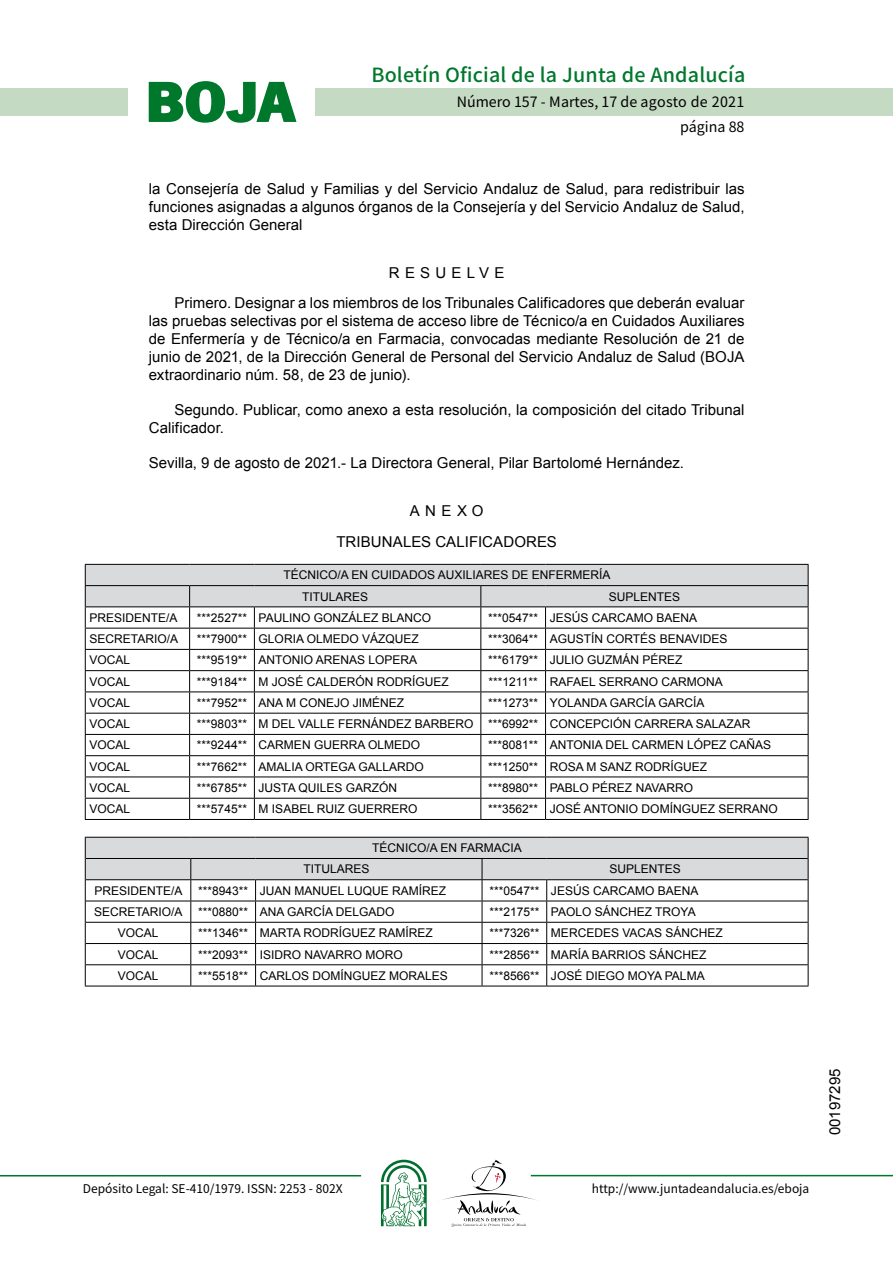
<style>
.page{position:relative;width:893px;height:1263px;background:#fff}
.page>*{position:absolute;margin:0;border:0;box-sizing:border-box;transform-origin:0 0}
.t1{font:700 57.75px "News Got T";color:#00782c;scale:1.14 1}
.t2{font:500 19.5px "Noto Sans HK";letter-spacing:.01em;color:#00782c}
.t3{font:15px/18px "Arial";color:#000;text-align:justify}
.t4{font:14.25px/24.5px "Noto Sans HK";color:#000;text-align:right}
.t5{font:12px/21.3px "Arial";color:#000}
.t6{font:12px "Noto Sans HK";color:#000}
</style>
<div class="page">
<div style="left:315px;top:88px;width:577px;height:28px;background:#c5dac3"></div>
<div style="left:0;top:88px;width:128px;height:28px;background:#c5dac3"></div>
<hr style="left:0;top:1175px;width:361px;height:2px;background:#00782c">
<hr style="left:531px;top:1175px;width:361px;height:1px;background:#00782c">
<svg style="left:148px;top:81px;width:149px;height:42px"></svg>
<svg style="left:442px;top:1160px;width:100px;height:67px"></svg>
<svg style="left:381px;top:1160px;width:45px;height:66px"></svg>
<svg style="left:85px;top:564px;width:723px;height:255px"></svg>
<hr style="left:85px;top:819px;width:105px;height:1px;background:#000">
<hr style="left:190px;top:819px;width:64px;height:1px;background:#000">
<hr style="left:254px;top:819px;width:227px;height:1px;background:#000">
<hr style="left:481px;top:819px;width:64px;height:1px;background:#000">
<hr style="left:545px;top:819px;width:263px;height:1px;background:#000">
<hr style="left:85px;top:986px;width:106px;height:1px;background:#000">
<hr style="left:191px;top:986px;width:64px;height:1px;background:#000">
<hr style="left:255px;top:986px;width:227px;height:1px;background:#000">
<hr style="left:482px;top:986px;width:64px;height:1px;background:#000">
<hr style="left:546px;top:986px;width:262px;height:1px;background:#000">
<svg style="left:85px;top:837px;width:723px;height:149px"></svg>
<h1 class="t1" style="left:145px;top:68px;width:133px">BOJA</h1>
<h2 class="t2" style="left:371px;top:64px;width:375px">Boletín Oficial de la Junta de Andalucía</h2>
<p class="t4" style="left:457px;top:90px;width:289px">Número 157 - Martes, 17 de agosto de 2021 página 88</p>
<p class="t3" style="left:149px;top:180px;width:597px">la Consejería de Salud y Familias y del Servicio Andaluz de Salud, para redistribuir las funciones asignadas a algunos órganos de la Consejería y del Servicio Andaluz de Salud, esta Dirección General</p>
<p class="t3" style="left:174px;top:257px;width:571px;line-height:30.8px;text-indent:214px">RESUELVE<br>Primero. Designar a los miembros de los Tribunales Calificadores que deberán evaluar</p>
<p class="t3" style="left:149px;top:312px;width:597px">las pruebas selectivas por el sistema de acceso libre de Técnico/a en Cuidados Auxiliares de Enfermería y de Técnico/a en Farmacia, convocadas mediante Resolución de 21 de junio de 2021, de la Dirección General de Personal del Servicio Andaluz de Salud (BOJA extraordinario núm. 58, de 23 de junio).</p>
<p class="t3" style="left:149px;top:401px;width:597px;text-indent:26px">Segundo. Publicar, como anexo a esta resolución, la composición del citado Tribunal<br>Calificador.</p>
<p class="t3" style="left:149px;top:454px;width:536px">Sevilla, 9 de agosto de 2021.- La Directora General, Pilar Bartolomé Hernández.</p>
<p class="t3" style="left:336px;top:496px;width:222px;line-height:30.8px;text-align:center">ANEXO<br>TRIBUNALES CALIFICADORES</p>
<p class="t5" style="left:302px;top:565px;width:310px;text-indent:-19px">TÉCNICO/A EN CUIDADOS AUXILIARES DE ENFERMERÍA<br>TITULARES</p>
<p class="t5" style="left:608px;top:586px;width:73px">SUPLENTES</p>
<p class="t5" style="left:89px;top:607px;width:90px">PRESIDENTE/A</p>
<p class="t5" style="left:197px;top:607px;width:236px">***2527** PAULINO GONZÁLEZ BLANCO</p>
<p class="t5" style="left:488px;top:607px;width:210px">***0547** JESÚS CARCAMO BAENA</p>
<p class="t5" style="left:89px;top:628px;width:90px">SECRETARIO/A</p>
<p class="t5" style="left:197px;top:628px;width:223px">***7900** GLORIA OLMEDO VÁZQUEZ</p>
<p class="t5" style="left:488px;top:628px;width:241px">***3064** AGUSTÍN CORTÉS BENAVIDES</p>
<p class="t5" style="left:89px;top:650px;width:42px">VOCAL</p>
<p class="t5" style="left:197px;top:650px;width:222px">***9519** ANTONIO ARENAS LOPERA</p>
<p class="t5" style="left:488px;top:650px;width:196px">***6179** JULIO GUZMÁN PÉREZ</p>
<p class="t5" style="left:89px;top:671px;width:42px">VOCAL</p>
<p class="t5" style="left:197px;top:671px;width:253px">***9184** M JOSÉ CALDERÓN RODRÍGUEZ</p>
<p class="t5" style="left:488px;top:671px;width:236px">***1211** RAFAEL SERRANO CARMONA</p>
<p class="t5" style="left:89px;top:692px;width:42px">VOCAL</p>
<p class="t5" style="left:197px;top:692px;width:208px">***7952** ANA M CONEJO JIMÉNEZ</p>
<p class="t5" style="left:488px;top:692px;width:218px">***1273** YOLANDA GARCÍA GARCÍA</p>
<p class="t5" style="left:89px;top:713px;width:42px">VOCAL</p>
<p class="t5" style="left:197px;top:713px;width:555px">***9803** M DEL VALLE FERNÁNDEZ BARBERO ***6992** CONCEPCIÓN CARRERA SALAZAR</p>
<p class="t5" style="left:89px;top:735px;width:42px">VOCAL</p>
<p class="t5" style="left:197px;top:735px;width:224px">***9244** CARMEN GUERRA OLMEDO</p>
<p class="t5" style="left:488px;top:735px;width:284px">***8081** ANTONIA DEL CARMEN LÓPEZ CAÑAS</p>
<p class="t5" style="left:89px;top:756px;width:42px">VOCAL</p>
<p class="t5" style="left:197px;top:756px;width:228px">***7662** AMALIA ORTEGA GALLARDO</p>
<p class="t5" style="left:488px;top:756px;width:220px">***1250** ROSA M SANZ RODRÍGUEZ</p>
<p class="t5" style="left:89px;top:777px;width:42px">VOCAL</p>
<p class="t5" style="left:197px;top:777px;width:202px">***6785** JUSTA QUILES GARZÓN</p>
<p class="t5" style="left:488px;top:777px;width:206px">***8980** PABLO PÉREZ NAVARRO</p>
<p class="t5" style="left:89px;top:798px;width:42px">VOCAL</p>
<p class="t5" style="left:197px;top:798px;width:222px">***5745** M ISABEL RUIZ GUERRERO</p>
<p class="t5" style="left:488px;top:798px;width:291px">***3562** JOSÉ ANTONIO DOMÍNGUEZ SERRANO</p>
<p class="t5" style="left:372px;top:837px;width:151px">TÉCNICO/A EN FARMACIA</p>
<p class="t5" style="left:303px;top:859px;width:68px">TITULARES</p>
<p class="t5" style="left:609px;top:859px;width:73px">SUPLENTES</p>
<p class="t5" style="left:94px;top:880px;width:90px">PRESIDENTE/A</p>
<p class="t5" style="left:198px;top:880px;width:249px">***8943** JUAN MANUEL LUQUE RAMÍREZ</p>
<p class="t5" style="left:489px;top:880px;width:210px">***0547** JESÚS CARCAMO BAENA</p>
<p class="t5" style="left:94px;top:901px;width:90px">SECRETARIO/A</p>
<p class="t5" style="left:198px;top:901px;width:198px">***0880** ANA GARCÍA DELGADO</p>
<p class="t5" style="left:489px;top:901px;width:208px">***2175** PAOLO SÁNCHEZ TROYA</p>
<p class="t5" style="left:118px;top:923px;width:42px">VOCAL</p>
<p class="t5" style="left:198px;top:923px;width:236px">***1346** MARTA RODRÍGUEZ RAMÍREZ</p>
<p class="t5" style="left:489px;top:923px;width:235px">***7326** MERCEDES VACAS SÁNCHEZ</p>
<p class="t5" style="left:118px;top:944px;width:42px">VOCAL</p>
<p class="t5" style="left:198px;top:944px;width:206px">***2093** ISIDRO NAVARRO MORO</p>
<p class="t5" style="left:489px;top:944px;width:218px">***2856** MARÍA BARRIOS SÁNCHEZ</p>
<p class="t5" style="left:118px;top:965px;width:42px">VOCAL</p>
<p class="t5" style="left:198px;top:965px;width:251px">***5518** CARLOS DOMÍNGUEZ MORALES</p>
<p class="t5" style="left:489px;top:965px;width:217px">***8566** JOSÉ DIEGO MOYA PALMA</p>
<p class="t6" style="left:83px;top:1181px;width:261px">Depósito Legal: SE-410/1979. ISSN: 2253 - 802X</p>
<p class="t6" style="left:592px;top:1181px;width:219px">http://www.juntadeandalucia.es/eboja</p>
<p class="t3" style="left:826px;top:1135px;width:68px;rotate:-90deg">00197295</p>
</div>
